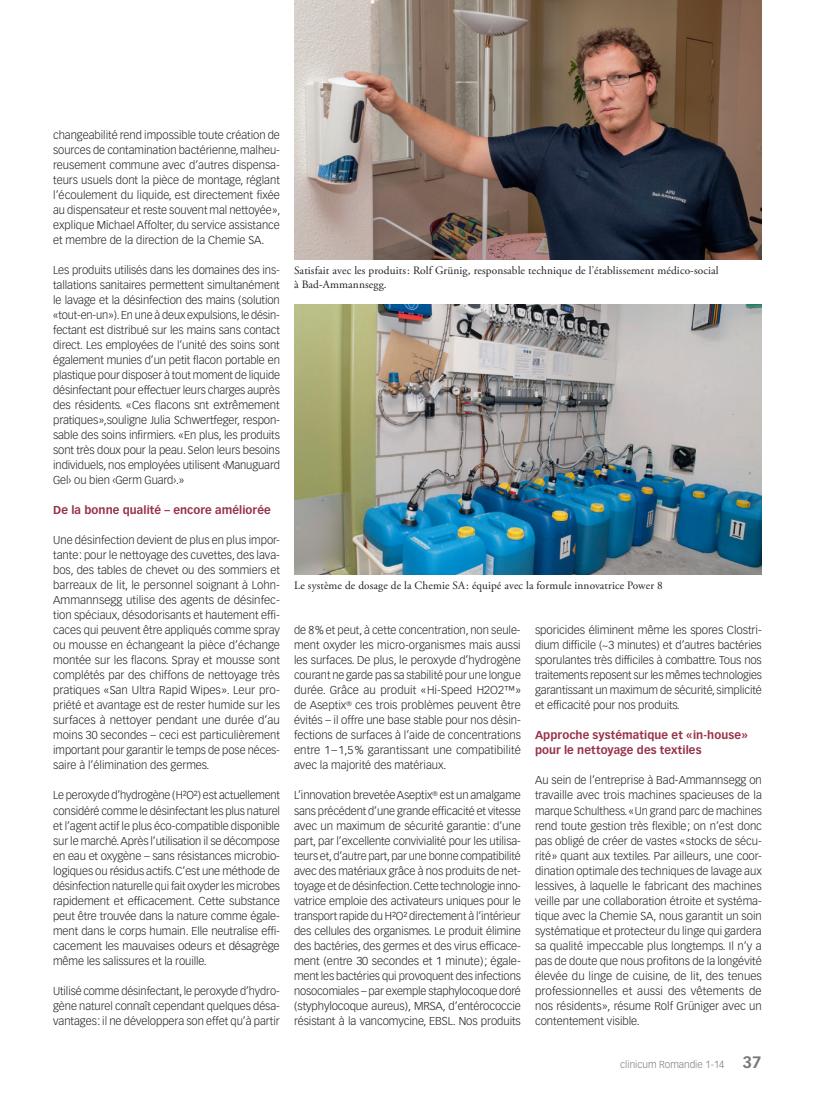
<style>
.page{position:relative;width:815px;height:1099px;background:#fff}
.page>*{position:absolute;margin:0;border:0;box-sizing:border-box;transform-origin:0 0}
.t1{font:300 11.25px/15px "Vectora LT Std";letter-spacing:-.005em;color:#231f20;text-align:justify}
.t2{font:11.25px/13.5px "Adobe Garamond Pro";letter-spacing:.01em;color:#231f20}
.t3{font:700 11.25px/15px "Vectora LT Std";letter-spacing:.005em;color:#983249}
.t4{font:300 10px "Vectora LH";color:#76787b}
.s1{font-weight:700;font-size:16.25px}
</style>
<div class="page">
<img style="left:294px;top:0;width:468px;height:259px">
<img style="left:294px;top:304px;width:468px;height:270px">
<p class="t1" style="left:53px;top:128px;width:229px">changeabilité rend impossible toute création de sources de contamination bactérienne, malheu&shy;reusement commune avec d’autres dispensa&shy;teurs usuels dont la pièce de montage, réglant l’écoulement du liquide, est directement fixée au dispensateur et reste souvent mal nettoyée», explique Michael Affolter, du service assistance et membre de la direction de la Chemie SA.</p>
<p class="t1" style="left:53px;top:263px;width:228px">Les produits utilisés dans les domaines des ins&shy;tallations sanitaires permettent simultanément le lavage et la désinfection des mains (solution «tout-en-un»). En une à deux expulsions, le désin&shy;fectant est distribué sur les mains sans contact direct. Les employées de l’unité des soins sont également munies d’un petit flacon portable en plastique pour disposer à tout moment de liquide désinfectant pour effectuer leurs charges auprès des résidents. «Ces flacons snt extrêmement pratiques»,souligne Julia Schwertfeger, respon&shy;sable des soins infirmiers. «En plus, les produits sont très doux pour la peau. Selon leurs besoins individuels, nos employées utilisent ‹Manuguard Gel› ou bien ‹Germ Guard›.»</p>
<p class="t3" style="left:53px;top:503px;width:219px">De la bonne qualité – encore améliorée</p>
<p class="t1" style="left:53px;top:533px;width:228px">Une désinfection devient de plus en plus impor&shy;tante: pour le nettoyage des cuvettes, des lava&shy;bos, des tables de chevet ou des sommiers et barreaux de lit, le personnel soignant à Lohn-Ammannsegg utilise des agents de désinfec&shy;tion spéciaux, désodorisants et hautement effi&shy;caces qui peuvent être appliqués comme spray ou mousse en échangeant la pièce d’échange montée sur les flacons. Spray et mousse sont complétés par des chiffons de nettoyage très pratiques «San Ultra Rapid Wipes». Leur pro&shy;priété et avantage est de rester humide sur les surfaces à nettoyer pendant une durée d’au moins 30 secondes – ceci est particulièrement important pour garantir le temps de pose néces&shy;saire à l’élimination des germes.</p>
<p class="t1" style="left:53px;top:788px;width:228px">Le peroxyde d’hydrogène (H²O²) est actuellement considéré comme le désinfectant les plus naturel et l’agent actif le plus éco-compatible disponible sur le marché. Après l’utilisation il se décompose en eau et oxygène – sans résistances microbio&shy;logiques ou résidus actifs. C’est une méthode de désinfection naturelle qui fait oxyder les microbes rapidement et efficacement. Cette substance peut être trouvée dans la nature comme égale&shy;ment dans le corps humain. Elle neutralise effi&shy;cacement les mauvaises odeurs et désagrège même les salissures et la rouille.</p>
<p class="t1" style="left:53px;top:983px;width:228px">Utilisé comme désinfectant, le peroxyde d’hydro&shy;gène naturel connaît cependant quelques désa&shy;vantages: il ne développera son effet qu’à partir</p>
<p class="t2" style="left:294px;top:264px;width:426px">Satisfait avec les produits: Rolf Grünig, responsable technique de l’établissement médico-social à Bad-Ammannsegg.</p>
<p class="t2" style="left:294px;top:579px;width:370px">Le système de dosage de la Chemie SA: équipé avec la formule innovatrice Power 8</p>
<p class="t1" style="left:294px;top:623px;width:228px">de 8% et peut, à cette concentration, non seule&shy;ment oxyder les micro-organismes mais aussi les surfaces. De plus, le peroxyde d’hydrogène courant ne garde pas sa stabilité pour une longue durée. Grâce au produit «Hi-Speed H2O2™» de Aseptix<sup>®</sup> ces trois problèmes peuvent être évités – il offre une base stable pour nos désin&shy;fections de surfaces à l’aide de concentrations entre 1–1,5% garantissant une compatibilité avec la majorité des matériaux.</p>
<p class="t1" style="left:294px;top:788px;width:228px">L’innovation brevetée Aseptix<sup>®</sup> est un amalgame sans précédent d’une grande efficacité et vitesse avec un maximum de sécurité garantie: d’une part, par l’excellente convivialité pour les utilisa&shy;teurs et, d’autre part, par une bonne compatibilité avec des matériaux grâce à nos produits de net&shy;toyage et de désinfection. Cette technologie inno&shy;vatrice emploie des activateurs uniques pour le transport rapide du H²O² directement à l’intérieur des cellules des organismes. Le produit élimine des bactéries, des germes et des virus efficace&shy;ment (entre 30 secondes et 1 minute); égale&shy;ment les bactéries qui provoquent des infections nosocomiales – par exemple staphylocoque doré (styphylocoque aureus), MRSA, d‘entérococcie résistant à la vancomycine, EBSL. Nos produits</p>
<p class="t1" style="left:535px;top:623px;width:228px">sporicides éliminent même les spores Clostri&shy;dium difficile (~3 minutes) et d’autres bactéries sporulantes très difficiles à combattre. Tous nos traitements reposent sur les mêmes technologies garantissant un maximum de sécurité, simplicité et efficacité pour nos produits.</p>
<p class="t3" style="left:535px;top:728px;width:214px">Approche systématique et «in-house» pour le nettoyage des textiles</p>
<p class="t1" style="left:535px;top:773px;width:228px">Au sein de l’entreprise à Bad-Ammannsegg on travaille avec trois machines spacieuses de la marque Schulthess. «Un grand parc de machines rend toute gestion très flexible; on n’est donc pas obligé de créer de vastes «stocks de sécu&shy;rité» quant aux textiles. Par ailleurs, une coor&shy;dination optimale des techniques de lavage aux lessives, à laquelle le fabricant des machines veille par une collaboration étroite et systéma&shy;tique avec la Chemie SA, nous garantit un soin systématique et protecteur du linge qui gardera sa qualité impeccable plus longtemps. Il n’y a pas de doute que nous profitons de la longévité élevée du linge de cuisine, de lit, des tenues professionnelles et aussi des vêtements de nos résidents», résume Rolf Grüniger avec un contentement visible.</p>
<p class="t4" style="left:620px;top:1058px;width:143px">clinicum Romandie 1-14 <span class="s1">37</span></p>
</div>
